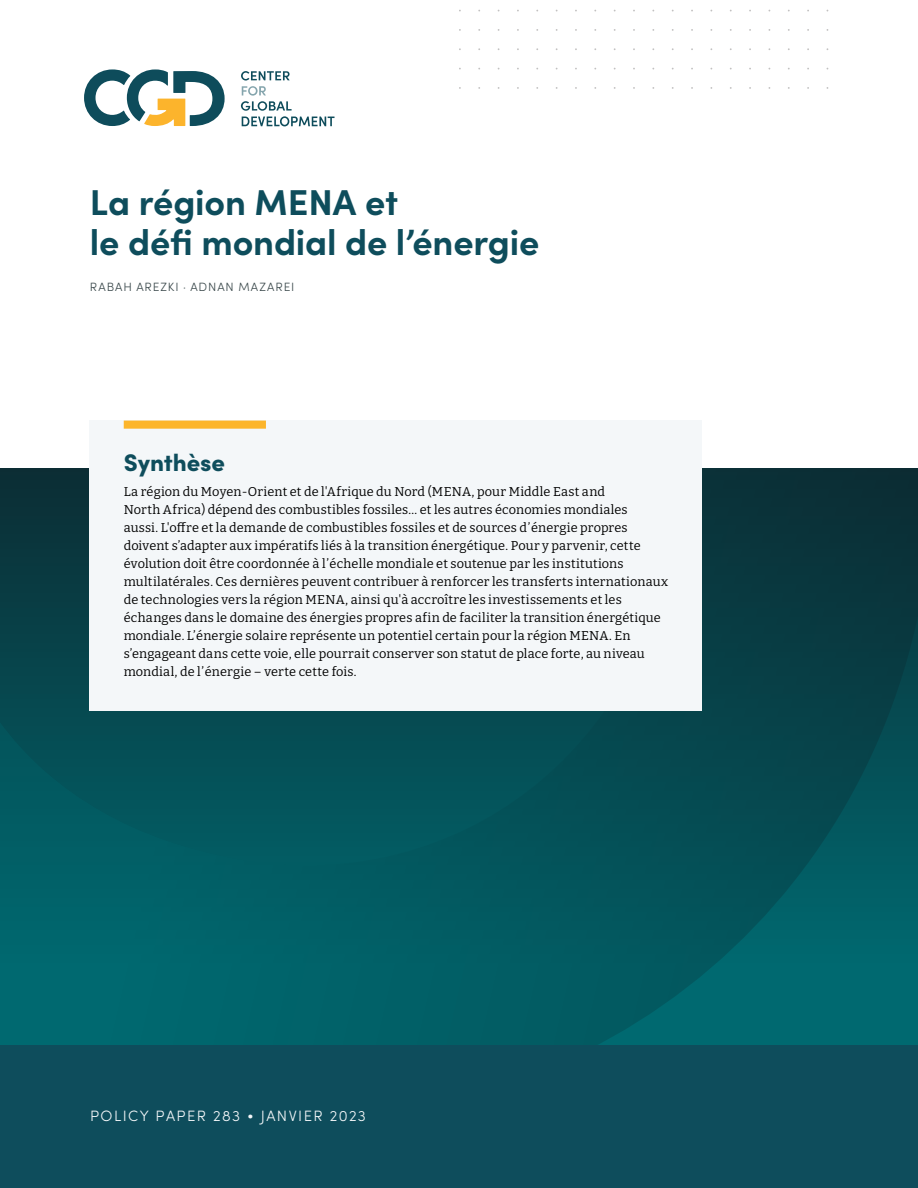
<style>
.page{position:relative;width:918px;height:1188px;background:#fff}
.page>*{position:absolute;margin:0;border:0;box-sizing:border-box;transform-origin:0 0}
.t1{font:700 36px/40.5px "Sofia Pro";letter-spacing:-.005em;color:#0e4d5c}
.t2{font:900 24px "Sofia Pro";letter-spacing:-.005em;color:#0e4d5c}
.t3{font:300 15px "Sofia Pro";letter-spacing:.095em;color:#f4f7f9}
.t4{font:12.75px/18px "Bitter";letter-spacing:.01em;color:#000}
.t5{font:300 12px "Sofia Pro";letter-spacing:.075em;color:#39474a}
</style>
<div class="page">
<div style="left:0;top:1044px;width:918px;height:144px;background:#0e4d5c"></div>
<svg style="left:0;top:469px;width:918px;height:575px;background:#035259"></svg>
<svg style="left:84px;top:69px;width:141px;height:57px"></svg>
<svg style="left:241px;top:71px;width:94px;height:55px"></svg>
<div style="left:90px;top:421px;width:612px;height:290px;background:#f4f7f9"></div>
<div style="left:124px;top:421px;width:142px;height:8px;background:#fcb52b"></div>
<h1 class="t1" style="left:90px;top:179px;width:451px">La région MENA et<br>le défi mondial de l’énergie</h1>
<p class="t5" style="left:90px;top:278px;width:206px">RABAH AREZKI · ADNAN MAZAREI</p>
<h2 class="t2" style="left:124px;top:444px;width:103px">Synthèse</h2>
<p class="t4" style="left:124px;top:482px;width:546px">La région du Moyen-Orient et de l'Afrique du Nord (MENA, pour Middle East and<br>North Africa) dépend des combustibles fossiles... et les autres économies mondiales<br>aussi. L'offre et la demande de combustibles fossiles et de sources d’énergie propres doivent s’adapter aux impératifs liés à la transition énergétique. Pour y parvenir, cette évolution doit être coordonnée à l’échelle mondiale et soutenue par les institutions multilatérales. Ces dernières peuvent contribuer à renforcer les transferts internationaux de technologies vers la région MENA, ainsi qu'à accroître les investissements et les échanges dans le domaine des énergies propres afin de faciliter la transition énergétique mondiale. L’énergie solaire représente un potentiel certain pour la région MENA. En s’engageant dans cette voie, elle pourrait conserver son statut de place forte, au niveau mondial, de l’énergie – verte cette fois.</p>
<p class="t3" style="left:90px;top:1105px;width:277px">POLICY PAPER 283 • JANVIER 2023</p>
</div>
